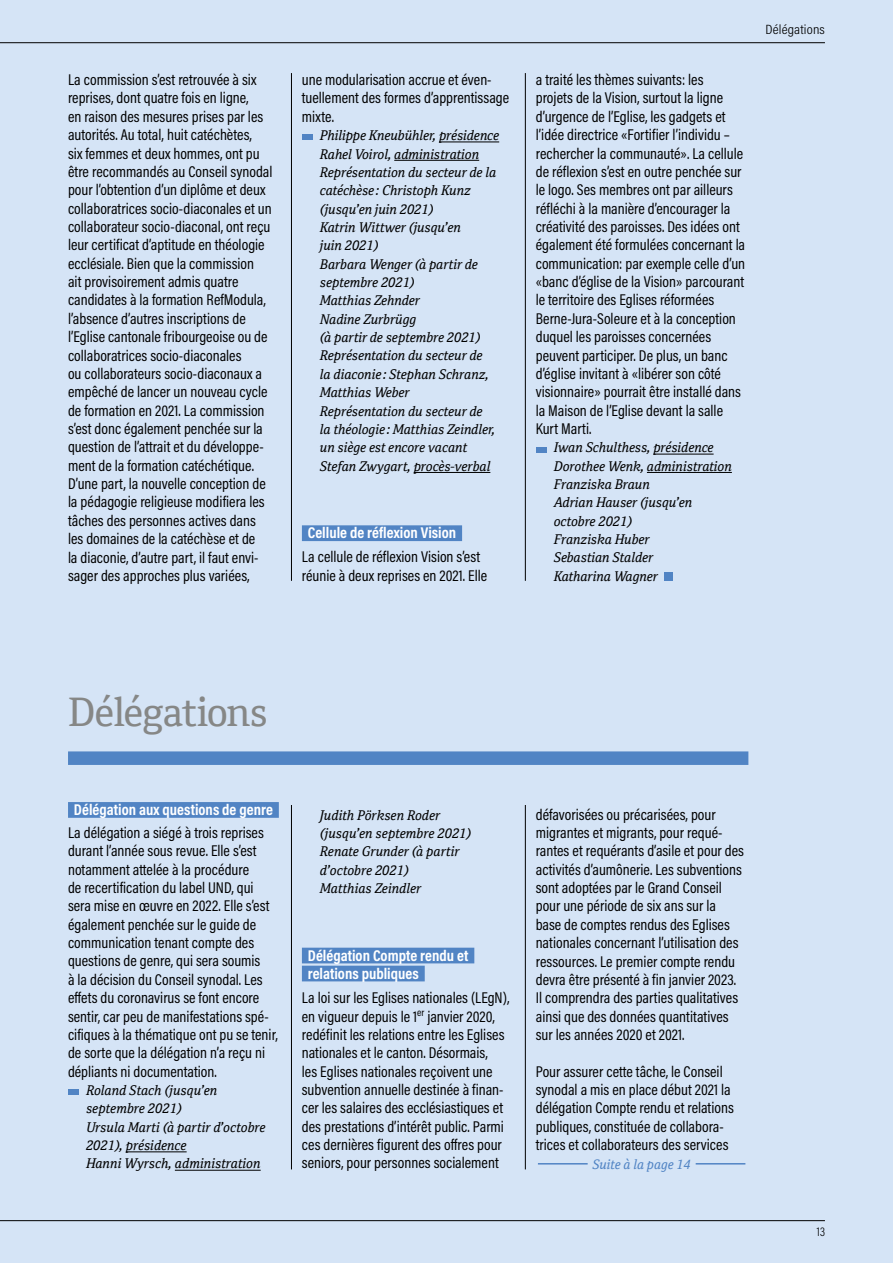
<style>
.page{position:relative;width:893px;height:1263px;background:#d5e4f6}
.page>*{position:absolute;margin:0;border:0;box-sizing:border-box;transform-origin:0 0}
.t1{font:39.45px "Cordale";letter-spacing:-.03em;color:#868786}
.t2{font:15.75px/18.3px "Acumin Pro Cond";color:#000}
.t3{font:700 15.75px/18px "Acumin Pro Cond";color:#fff}
.t4{font:italic 13.5px/18.3px "Cordale";letter-spacing:-.005em;color:#000}
.t5{font:300 13.5px "Acumin Pro Cond";letter-spacing:.01em;color:#000;scale:1.1 1}
.t6{font:italic 13.2px "Cordale";color:#5184c4}
.t7{font:300 12.75px "Acumin Pro Cond";color:#000}
</style>
<div class="page">
<hr style="left:0;top:1220px;width:825px;height:1px;background:#000">
<hr style="left:0;top:42px;width:825px;height:1px;background:#000">
<div style="left:68px;top:751px;width:680px;height:14px;background:#5184c4"></div>
<hr style="left:439px;top:142px;width:60px;height:1px;background:#000">
<hr style="left:394px;top:160px;width:85px;height:1px;background:#000">
<hr style="left:414px;top:472px;width:76px;height:1px;background:#000">
<div style="left:302px;top:525px;width:160px;height:16px;background:#5184c4"></div>
<div style="left:302px;top:135px;width:11px;height:5px;background:#5184c4"></div>
<hr style="left:653px;top:454px;width:61px;height:1px;background:#000">
<hr style="left:647px;top:472px;width:85px;height:1px;background:#000">
<div style="left:536px;top:447px;width:10px;height:5px;background:#5184c4"></div>
<div style="left:664px;top:572px;width:9px;height:9px;background:#5184c4"></div>
<div style="left:68px;top:802px;width:211px;height:16px;background:#5184c4"></div>
<hr style="left:126px;top:1151px;width:61px;height:1px;background:#000">
<hr style="left:175px;top:1170px;width:86px;height:1px;background:#000">
<div style="left:68px;top:1089px;width:11px;height:6px;background:#5184c4"></div>
<div style="left:302px;top:948px;width:172px;height:15px;background:#5184c4"></div>
<div style="left:302px;top:966px;width:123px;height:15px;background:#5184c4"></div>
<hr style="left:291px;top:805px;width:1px;height:364px;background:#000">
<hr style="left:525px;top:805px;width:1px;height:364px;background:#000">
<hr style="left:291px;top:73px;width:1px;height:508px;background:#000">
<hr style="left:525px;top:73px;width:1px;height:508px;background:#000">
<hr style="left:538px;top:1163px;width:50px;height:1px;background:#5184c4">
<hr style="left:696px;top:1163px;width:49px;height:1px;background:#5184c4">
<p class="t2" style="left:68px;top:70px;width:206px">La commission s’est retrouvée à six reprises, dont quatre fois en ligne,<br>en raison des mesures prises par les autorités. Au total, huit catéchètes,<br>six femmes et deux hommes, ont pu être recommandés au Conseil synodal pour l’obtention d’un diplôme et deux collaboratrices socio-diaconales et un collaborateur socio-diaconal, ont reçu leur certificat d’aptitude en théologie ecclésiale. Bien que la commission<br>ait provisoirement admis quatre candidates à la formation RefModula, l’absence d’autres inscriptions de l’Eglise cantonale fribourgeoise ou de collaboratrices socio-diaconales<br>ou collaborateurs socio-diaconaux a empêché de lancer un nouveau cycle de formation en 2021. La commission s’est donc également penchée sur la question de l’attrait et du développe&shy;ment de la formation catéchétique.<br>D’une part, la nouvelle conception de la pédagogie religieuse modifiera les tâches des personnes actives dans les domaines de la catéchèse et de<br>la diaconie, d’autre part, il faut envi&shy;sager des approches plus variées,</p>
<p class="t2" style="left:302px;top:70px;width:209px">une modularisation accrue et éven&shy;tuellement des formes d’apprentissage mixte.</p>
<p class="t4" style="left:320px;top:126px;width:181px">Philippe Kneubühler, présidence<br>Rahel Voirol, administration<br>Représentation du secteur de la catéchèse : Christoph Kunz (jusqu’en juin 2021)<br>Katrin Wittwer (jusqu’en<br>juin 2021)<br>Barbara Wenger (à partir de septembre 2021)<br>Matthias Zehnder<br>Nadine Zurbrügg<br>(à partir de septembre 2021)<br>Représentation du secteur de<br>la diaconie : Stephan Schranz,<br>Matthias Weber<br>Représentation du secteur de<br>la théologie : Matthias Zeindler, un siège est encore vacant<br>Stefan Zwygart, procès-verbal</p>
<p class="t3" style="left:308px;top:523px;width:150px">Cellule de réflexion Vision</p>
<p class="t2" style="left:302px;top:548px;width:187px">La cellule de réflexion Vision s’est réunie à deux reprises en 2021. Elle</p>
<p class="t2" style="left:536px;top:70px;width:211px">a traité les thèmes suivants: les<br>projets de la Vision, surtout la ligne d’urgence de l’Eglise, les gadgets et l’idée directrice «Fortifier l’individu – rechercher la communauté». La cellule de réflexion s’est en outre penchée sur le logo. Ses membres ont par ailleurs réfléchi à la manière d’encourager la créativité des paroisses. Des idées ont également été formulées concernant la communication: par exemple celle d’un «banc d’église de la Vision» parcourant le territoire des Eglises réformées Berne-Jura-Soleure et à la conception duquel les paroisses concernées peuvent participer. De plus, un banc d’église invitant à «libérer son côté visionnaire» pourrait être installé dans la Maison de l’Eglise devant la salle Kurt Marti.</p>
<p class="t4" style="left:554px;top:438px;width:180px">Iwan Schulthess, présidence<br>Dorothee Wenk, administration<br>Franziska Braun<br>Adrian Hauser (jusqu’en octobre 2021)<br>Franziska Huber<br>Sebastian Stalder<br>Katharina Wagner</p>
<p class="t5" style="left:765px;top:21px;width:56px">Délégations</p>
<h1 class="t1" style="left:68px;top:689px;width:202px">Délégations</h1>
<p class="t3" style="left:74px;top:800px;width:201px">Délégation aux questions de genre</p>
<p class="t2" style="left:68px;top:823px;width:211px">La délégation a siégé à trois reprises durant l’année sous revue. Elle s’est notamment attelée à la procédure<br>de recertification du label UND, qui sera mise en œuvre en 2022. Elle s’est également penchée sur le guide de communication tenant compte des questions de genre, qui sera soumis<br>à la décision du Conseil synodal. Les effets du coronavirus se font encore sentir, car peu de manifestations spé&shy;cifiques à la thématique ont pu se tenir, de sorte que la délégation n’a reçu ni dépliants ni documentation.</p>
<p class="t4" style="left:86px;top:1081px;width:181px">Roland Stach (jusqu’en septembre 2021)<br>Ursula Marti (à partir d’octobre<br>2021), présidence<br>Hanni Wyrsch, administration</p>
<p class="t4" style="left:320px;top:806px;width:153px">Judith Pörksen Roder (jusqu’en septembre 2021)<br>Renate Grunder (à partir d’octobre 2021)<br>Matthias Zeindler</p>
<p class="t3" style="left:308px;top:946px;width:162px">Délégation Compte rendu et relations publiques</p>
<p class="t2" style="left:302px;top:988px;width:209px">La loi sur les Eglises nationales (LEgN), en vigueur depuis le 1<sup>er</sup> janvier 2020, redéfinit les relations entre les Eglises nationales et le canton. Désormais,<br>les Eglises nationales reçoivent une subvention annuelle destinée à finan&shy;cer les salaires des ecclésiastiques et des prestations d’intérêt public. Parmi ces dernières figurent des offres pour seniors, pour personnes socialement</p>
<p class="t2" style="left:536px;top:805px;width:210px">défavorisées ou précarisées, pour migrantes et migrants, pour requé&shy;rantes et requérants d’asile et pour des activités d’aumônerie. Les subventions sont adoptées par le Grand Conseil pour une période de six ans sur la base de comptes rendus des Eglises nationales concernant l’utilisation des ressources. Le premier compte rendu devra être présenté à fin janvier 2023.<br>Il comprendra des parties qualitatives ainsi que des données quantitatives sur les années 2020 et 2021.</p>
<p class="t2" style="left:536px;top:1062px;width:200px">Pour assurer cette tâche, le Conseil synodal a mis en place début 2021 la délégation Compte rendu et relations publiques, constituée de collabora&shy;trices et collaborateurs des services</p>
<p class="t6" style="left:592px;top:1156px;width:100px">Suite à la page 14</p>
<p class="t7" style="left:817px;top:1224px;width:10px">13</p>
</div>
